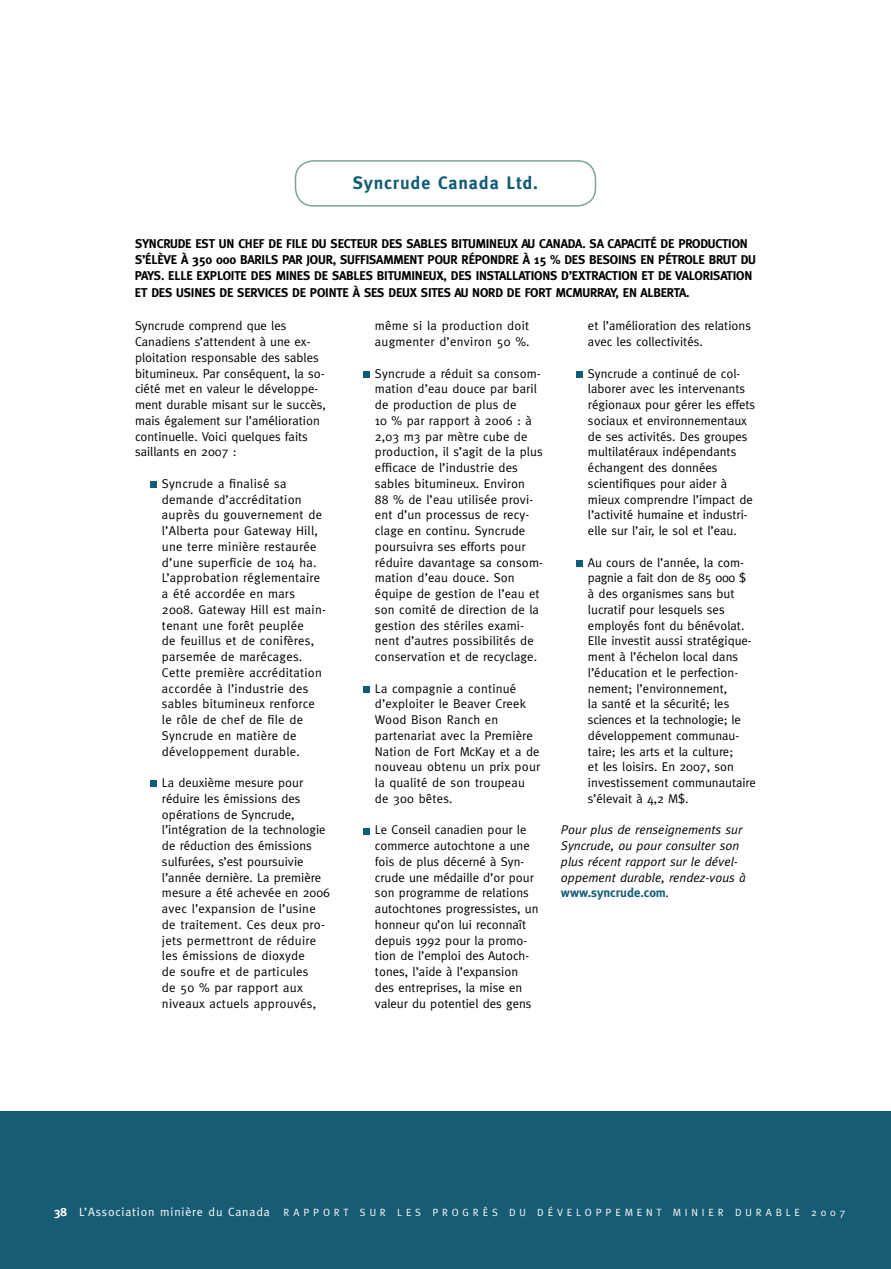
<style>
.page{position:relative;width:891px;height:1269px;background:#fff}
.page>*{position:absolute;margin:0;border:0;box-sizing:border-box;transform-origin:0 0}
.t1{font:700 18px "Meta";letter-spacing:.05em;color:#115d76}
.t2{font:12.75px/15.8px "Meta";color:#000}
.t3{font:12.75px/15.8px "Meta";letter-spacing:.02em;color:#000}
.t4{font:700 12.75px "Meta";letter-spacing:-.015em;color:#000}
.t5{font:italic 12.75px/15.8px "Meta";color:#000}
.t6{font:10.5px "Meta";letter-spacing:.37em;color:#fff}
.s1{font-weight:700;font-style:normal;color:#115d76}
.s2{font-weight:700;font-size:12px}
.s3{font-size:12px}
</style>
<div class="page">
<div style="left:0;top:1112px;width:891px;height:157px;background:#185c73"></div>
<div style="left:295px;top:160px;width:301px;height:47px;border:2px solid #7ca595;border-radius:18px"></div>
<div style="left:150px;top:481px;width:6px;height:7px;background:#115d76"></div>
<svg style="left:150px;top:781px;width:6px;height:6px"></svg>
<div style="left:363px;top:371px;width:6px;height:7px;background:#115d76"></div>
<div style="left:363px;top:686px;width:6px;height:7px;background:#115d76"></div>
<svg style="left:363px;top:828px;width:6px;height:6px"></svg>
<div style="left:576px;top:371px;width:6px;height:7px;background:#115d76"></div>
<div style="left:576px;top:560px;width:6px;height:7px;background:#115d76"></div>
<h1 class="t1" style="left:353px;top:172px;width:187px">SYNCRUDE CANADA LTD.</h1>
<p class="t4" style="left:135px;top:236px;width:68px">SYNCRUDE EST</p>
<p class="t4" style="left:219px;top:236px;width:140px">UN CHEF DE FILE DU SECTEUR</p>
<p class="t4" style="left:382px;top:236px;width:33px">DES SABLES</p>
<p class="t4" style="left:451px;top:236px;width:298px">BITUMINEUX AU CANADA. SA CAPACITÉ DE PRODUCTION</p>
<p class="t4" style="left:135px;top:252px;width:155px">S’ÉLÈVE À 350 000 BARILS PAR</p>
<p class="t4" style="left:307px;top:252px;width:8px">JOUR</p>
<p class="t4" style="left:333px;top:252px;width:104px">, SU FFISAMMENT POUR</p>
<p class="t4" style="left:462px;top:252px;width:136px">RÉPONDRE À 15 % DES BESO</p>
<p class="t4" style="left:618px;top:252px;width:62px">INS EN PÉTROLE</p>
<p class="t4" style="left:709px;top:252px;width:8px">BRUT</p>
<p class="t4" style="left:741px;top:252px;width:15px">DU</p>
<p class="t4" style="left:135px;top:269px;width:47px">PAYS. ELLE</p>
<p class="t4" style="left:197px;top:269px;width:144px">EXPLOITE DES MINES DE SABLES</p>
<p class="t4" style="left:377px;top:269px;width:118px">BITUMINEUX, DES INSTALLAT</p>
<p class="t4" style="left:531px;top:269px;width:160px">IONS D’EXTRACTION ET DE VALOR</p>
<p class="t4" style="left:710px;top:269px;width:44px">ISATION</p>
<p class="t4" style="left:135px;top:285px;width:237px">ET DES USINES DE SERVICES DE POINTE À SES</p>
<p class="t4" style="left:388px;top:285px;width:51px">DEUX SITES</p>
<p class="t4" style="left:455px;top:285px;width:78px">AU NORD DE FORT</p>
<p class="t4" style="left:556px;top:285px;width:26px">MCMURRA</p>
<p class="t4" style="left:610px;top:285px;width:45px">Y, EN ALBERTA</p>
<p class="t4" style="left:686px;top:285px;width:5px">.</p>
<p class="t2" style="left:135px;top:318px;width:192px">Syncrude comprend que les<br>Canadiens s’attendent à une ex&shy;ploitation responsable des sables bitumineux. Par conséquent, la so&shy;ciété met en valeur le développe&shy;ment durable misant sur le succès, mais également sur l’amélioration continuelle. Voici quelques faits saillants en 2007 :</p>
<p class="t3" style="left:162px;top:476px;width:166px">Syncrude a finalisé sa demande d’accréditation auprès du gouvernement de l’Alberta pour Gateway Hill, une terre minière restaurée d’une superficie de 104 ha.<br>L’approbation réglementaire a été accordée en mars<br>2008. Gateway Hill est main&shy;tenant une forêt peuplée<br>de feuillus et de conifères, parsemée de marécages.<br>Cette première accréditation accordée à l’industrie des sables bitumineux renforce le rôle de chef de file de<br>Syncrude en matière de développement durable.</p>
<p class="t2" style="left:162px;top:775px;width:170px">La deuxième mesure pour réduire les émissions des opérations de Syncrude, l’intégration de la technologie de réduction des émissions sulfurées, s’est poursuivie l’année dernière. La première mesure a été achevée en 2006 avec l’expansion de l’usine de traitement. Ces deux pro&shy;jets permettront de réduire les émissions de dioxyde<br>de soufre et de particules<br>de 50 % par rapport aux niveaux actuels approuvés,</p>
<p class="t2" style="left:588px;top:318px;width:165px">et l’amélioration des relations avec les collectivités.</p>
<p class="t2" style="left:588px;top:365px;width:169px">Syncrude a continué de col&shy;laborer avec les intervenants régionaux pour gérer les effets sociaux et environnementaux de ses activités. Des groupes multilatéraux indépendants échangent des données scientifiques pour aider à mieux comprendre l’impact de l’activité humaine et industri&shy;elle sur l’air, le sol et l’eau.</p>
<p class="t2" style="left:588px;top:554px;width:170px">Au cours de l’année, la com&shy;pagnie a fait don de 85 000 $<br>à des organismes sans but lucratif pour lesquels ses employés font du bénévolat.<br>Elle investit aussi stratégique&shy;ment à l’échelon local dans l’éducation et le perfection&shy;nement; l’environnement,<br>la santé et la sécurité; les sciences et la technologie; le développement communau&shy;taire; les arts et la culture;<br>et les loisirs. En 2007, son investissement communautaire s’élevait à 4,2 M$.</p>
<p class="t5" style="left:561px;top:822px;width:186px">Pour plus de renseignements sur<br>Syncrude, ou pour consulter son plus récent rapport sur le dével&shy;oppement durable, rendez-vous à<br><span class="s1">WWW.SYNCRUDE.COM</span>.</p>
<p class="t3" style="left:375px;top:318px;width:156px">même si la production doit augmenter d’environ 50 %.</p>
<p class="t2" style="left:375px;top:365px;width:169px">Syncrude a réduit sa consom&shy;mation d’eau douce par baril de production de plus de<br>10 % par rapport à 2006 : à<br>2,03 m3 par mètre cube de production, il s’agit de la plus efficace de l’industrie des sables bitumineux. Environ<br>88 % de l’eau utilisée provi&shy;ent d’un processus de recy&shy;clage en continu. Syncrude poursuivra ses efforts pour réduire davantage sa consom&shy;mation d’eau douce. Son équipe de gestion de l’eau et son comité de direction de la gestion des stériles exami&shy;nent d’autres possibilités de conservation et de recyclage.</p>
<p class="t2" style="left:375px;top:680px;width:167px">La compagnie a continué d’exploiter le Beaver Creek<br>Wood Bison Ranch en partenariat avec la Première<br>Nation de Fort McKay et a de nouveau obtenu un prix pour la qualité de son troupeau de 300 bêtes.</p>
<p class="t2" style="left:375px;top:822px;width:165px">Le Conseil canadien pour le commerce autochtone a une fois de plus décerné à Syn&shy;crude une médaille d’or pour son programme de relations autochtones progressistes, un honneur qu’on lui reconnaît depuis 1992 pour la promo&shy;tion de l’emploi des Autoch&shy;tones, l’aide à l’expansion des entreprises, la mise en valeur du potentiel des gens</p>
<p class="t6" style="left:54px;top:1206px;width:793px"><span class="s2">38</span> <span class="s3">L’Association minière du Canada</span> RAPPORT SUR LES PROGRÈ S DU DÉVELOPPEMENT MINIER DURABLE 2007</p>
</div>
